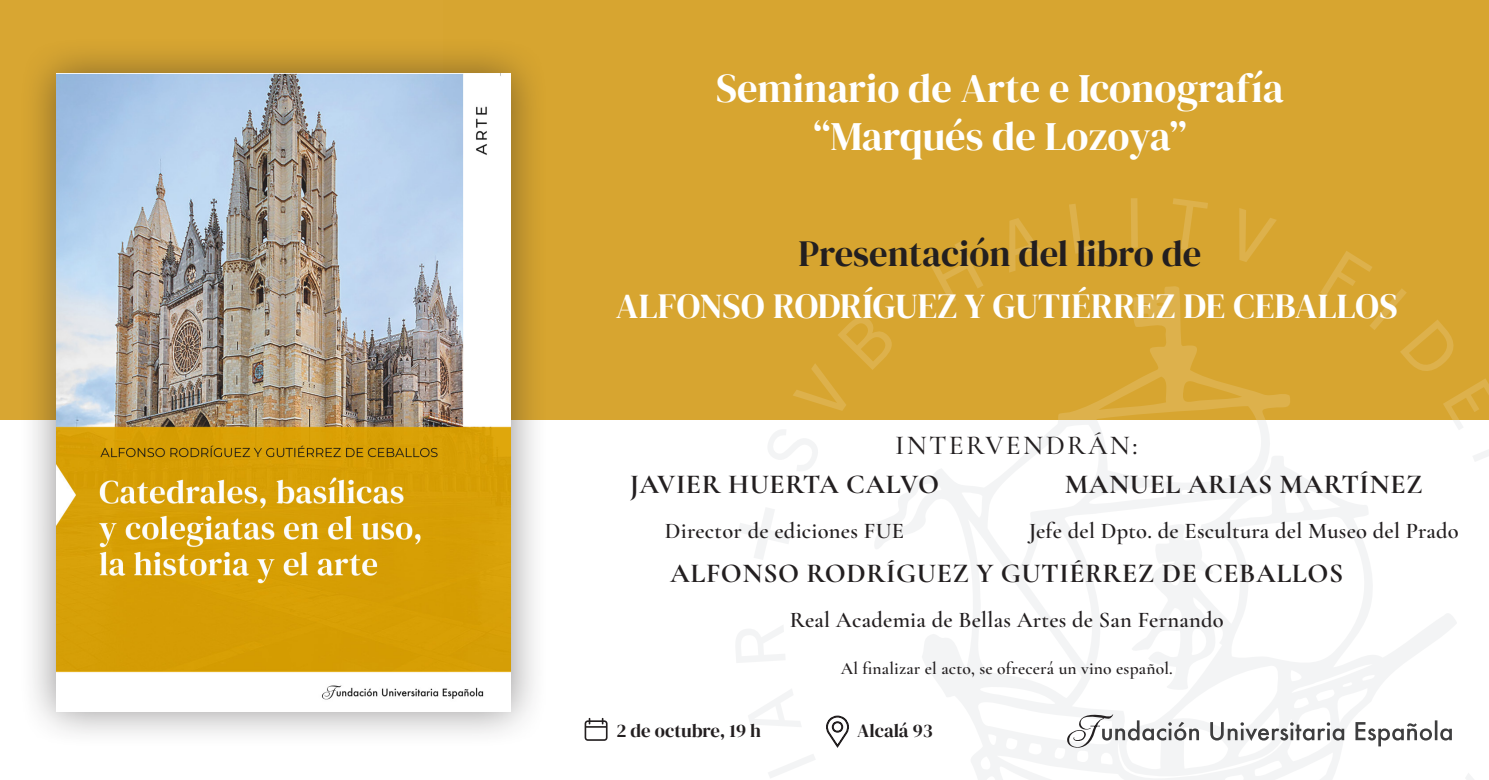
<style>
.page{position:relative;width:1489px;height:780px;background:#fff}
.page>*{position:absolute;margin:0;border:0;box-sizing:border-box;transform-origin:0 0}
.t1{font:40.5px "DM Serif Display";color:#fff}
.t2{font:36.75px "DM Serif Display";color:#231f20}
.TITULO_PORTADA{font:35px "DM Serif Display";color:#fff}
.TITULO_PORTADA-2{font:700 27.5px "Cormorant Garamond";letter-spacing:.02em;color:#231f20}
.TITULO_PORTADA-3{font:500 27.5px "Cormorant Garamond";letter-spacing:.085em;color:#231f20}
.TITULO_PORTADA-4{font:600 22.5px "Cormorant Garamond";letter-spacing:.01em;color:#231f20}
.TITULO_PORTADA-5{font:18.75px "DM Serif Display";color:#231f20}
.TITULO_PORTADA-6{font:600 17.5px "Cormorant Garamond";letter-spacing:.01em;color:#231f20}
</style>
<div class="page">
<svg style="left:867px;top:472px;width:589px;height:152px"></svg>
<svg style="left:738px;top:508px;width:52px;height:51px"></svg>
<svg style="left:765px;top:419px;width:723px;height:53px"></svg>
<svg style="left:736px;top:624px;width:738px;height:156px"></svg>
<div style="left:0;top:0;width:1488px;height:419px;background:#d7a530"></div>
<svg style="left:793px;top:198px;width:695px;height:221px"></svg>
<div style="left:18px;top:35px;width:531px;height:714px;background:#231f20;opacity:.5"></div>
<img style="left:56px;top:74px;width:455px;height:637px">
<svg style="left:1065px;top:713px;width:386px;height:36px"></svg>
<svg style="left:584px;top:717px;width:23px;height:23px"></svg>
<svg style="left:825px;top:715px;width:24px;height:34px"></svg>
<p class="t1" style="left:716px;top:65px;width:569px">Seminario de Arte e Iconografía</p>
<p class="t1" style="left:813px;top:113px;width:375px">“Marqués de Lozoya”</p>
<p class="t2" style="left:798px;top:233px;width:404px">Presentación del libro de</p>
<p class="TITULO_PORTADA" style="left:616px;top:285px;width:783px">ALFONSO RODRÍGUEZ Y GUTIÉRREZ DE CEBALLOS</p>
<p class="TITULO_PORTADA-3" style="left:895px;top:429px;width:244px">INTERVENDRÁN:</p>
<p class="TITULO_PORTADA-2" style="left:1064px;top:467px;width:359px">MANUEL ARIAS MARTÍNEZ</p>
<p class="TITULO_PORTADA-4" style="left:1028px;top:517px;width:431px">Jefe del Dpto. de Escultura del Museo del Prado</p>
<p class="TITULO_PORTADA-2" style="left:629px;top:467px;width:311px">JAVIER HUERTA CALVO</p>
<p class="TITULO_PORTADA-4" style="left:665px;top:517px;width:240px">Director de ediciones FUE</p>
<p class="TITULO_PORTADA-2" style="left:670px;top:556px;width:674px">ALFONSO RODRÍGUEZ Y GUTIÉRREZ DE CEBALLOS</p>
<p class="TITULO_PORTADA-4" style="left:789px;top:606px;width:435px">Real Academia de Bellas Artes de San Fernando</p>
<p class="TITULO_PORTADA-6" style="left:840px;top:657px;width:333px">Al finalizar el acto, se ofrecerá un vino español.</p>
<p class="TITULO_PORTADA-5" style="left:616px;top:720px;width:146px">2 de octubre, 19 h</p>
<p class="TITULO_PORTADA-5" style="left:857px;top:720px;width:77px">Alcalá 93</p>
</div>
